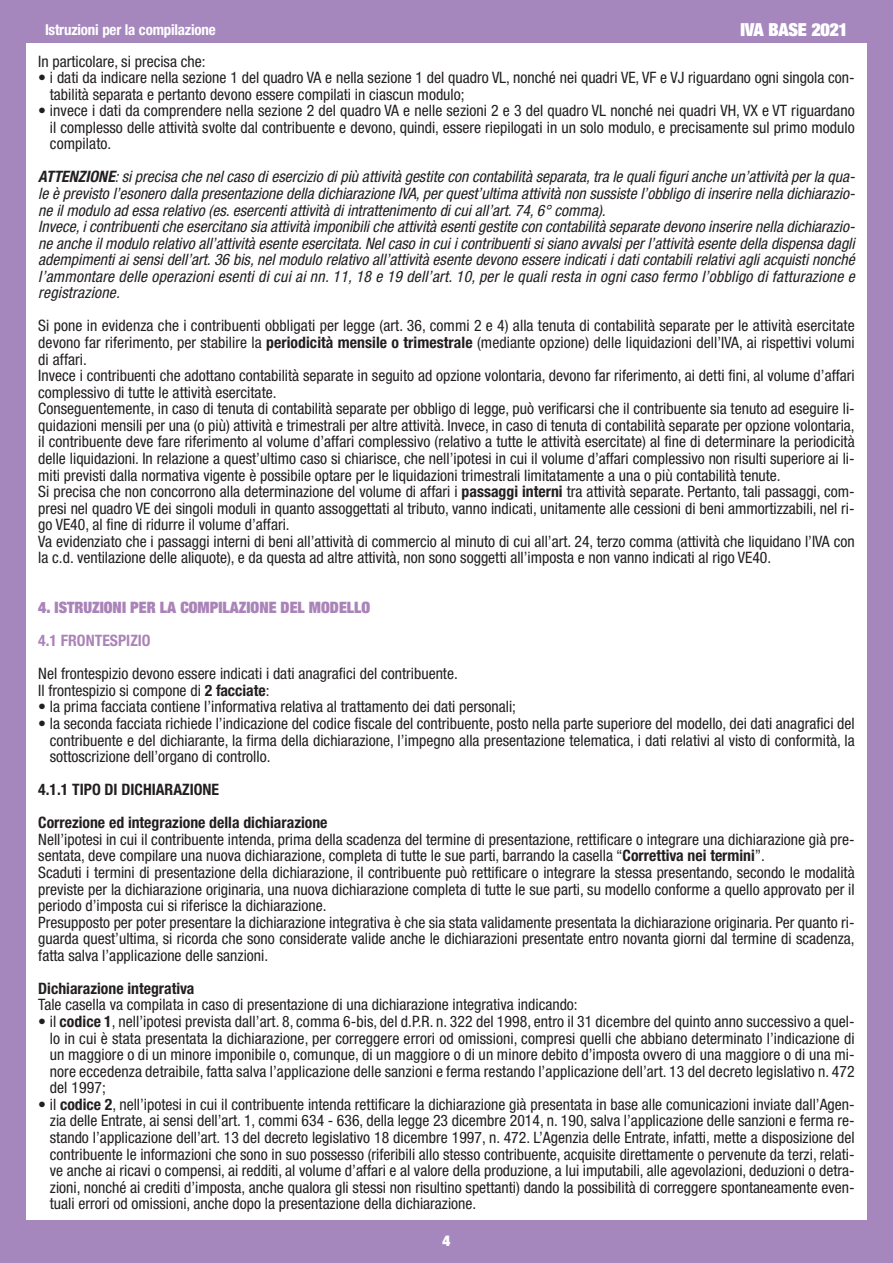
<style>
.page{position:relative;width:893px;height:1263px;background:#fff}
.page>*{position:absolute;margin:0;border:0;box-sizing:border-box;transform-origin:0 0}
.t1{font:900 expanded 18px "Helvetica Neue";letter-spacing:-.015em;color:#fff}
.t2{font:condensed 15.75px/16.5px "Helvetica Neue";color:#231f20}
.t3{font:italic condensed 15.75px/16.5px "Helvetica Neue";color:#231f20}
.t4{font:700 condensed 15.75px/33.2px "Helvetica Neue";color:#231f20}
.t5{font:900 expanded 15.75px "Helvetica Neue";color:#aa84b9}
.t6{font:700 condensed 15.75px "Helvetica Neue";color:#aa84b9}
.t7{font:700 condensed 15px "Helvetica Neue";letter-spacing:-.015em;color:#fff}
.t8{font:900 expanded 15px "Helvetica Neue";color:#fff}
.s1{font-weight:700}
</style>
<div class="page">
<div style="left:0;top:0;width:893px;height:43px;background:#a587be"></div>
<div style="left:0;top:40px;width:26px;height:1185px;background:#a587be"></div>
<div style="left:867px;top:39px;width:26px;height:1185px;background:#a587be"></div>
<div style="left:0;top:1220px;width:893px;height:42px;background:#a587be"></div>
<p class="t7" style="left:45px;top:24px;width:172px">Istruzioni per la compilazione</p>
<p class="t1" style="left:740px;top:24px;width:109px">IVA BASE 2021</p>
<p class="t2" style="left:38px;top:54px;width:169px">In particolare, si precisa che:</p>
<p class="t2" style="left:50px;top:71px;width:806px;text-indent:-12px">• i dati da indicare nella sezione 1 del quadro VA e nella sezione 1 del quadro VL, nonché nei quadri VE, VF e VJ riguardano ogni singola con&shy;tabilità separata e pertanto devono essere compilati in ciascun modulo;</p>
<p class="t2" style="left:50px;top:104px;width:806px;text-align:justify;text-indent:-12px">• invece i dati da comprendere nella sezione 2 del quadro VA e nelle sezioni 2 e 3 del quadro VL nonché nei quadri VH, VX e VT riguardano il complesso delle attività svolte dal contribuente e devono, quindi, essere riepilogati in un solo modulo, e precisamente sul primo modulo compilato.</p>
<p class="t3" style="left:38px;top:170px;width:821px"><span class="s1">ATTENZIONE</span>:siprecisa che nelcaso diesercizio dipiù attività gestite con contabilità separata,tra le qualifigurianche un’attività perla qua&shy;le è previsto l’esonero dalla presentazione della dichiarazione IVA,perquest ’ultima attività non sussiste l’obbligo diinserire nella dichiarazio&shy;ne ilmodulo ad essa relativo (es.esercentiattività diintrattenimento dicuiall’art.74,6° comma).<br>Invece,icontribuentiche esercitano sia attività imponibiliche attività esentigestite con contabilità separate devono inserire nella dichiarazio&shy;ne anche ilmodulo relativo all’attività esente esercitata.Nelcaso in cuiicontribuentisisiano avvalsiperl’attività esente della dispensa dagli adempimenti ai sensi dell’art.36 bis,nel modulo relativo all’attività esente devono essere indicati i dati contabili relativiagli acquisti nonché l’ammontare delle operazioni esenti di cui ai nn.11,18 e 19 dell’art.10,per le quali resta in ogni caso fermo l’obbligo di fatturazione e registrazione.</p>
<p class="t2" style="left:38px;top:319px;width:818px">Si pone in evidenza che i contribuenti obbligati per legge (art. 36, commi 2 e 4) alla tenuta di contabilità separate per le attività esercitate devono far riferimento, per stabilire la <span class="s1">periodicità mensile o trimestrale</span> (mediante opzione) delle liquidazioni dell’IVA, ai rispettivi volumi di affari.<br>Invece i contribuenti che adottano contabilità separate in seguito ad opzione volontaria, devono far riferimento, ai detti fini, al volume d’affari complessivo di tutte le attività esercitate.<br>Conseguentemente, in caso di tenuta di contabilità separate per obbligo di legge, può verificarsi che il contribuente sia tenuto ad eseguire li&shy;quidazioni mensili per una (o più) attività e trimestrali per altre attività. Invece, in caso di tenuta di contabilità separate per opzione volontaria, il contribuente deve fare riferimento al volume d’affari complessivo (relativo a tutte le attività esercitate) al fine di determinare la periodicità delle liquidazioni. In relazione a quest’ultimo caso si chiarisce, che nell’ipotesi in cui il volume d’affari complessivo non risulti superiore ai li&shy;miti previsti dalla normativa vigente è possibile optare per le liquidazioni trimestrali limitatamente a una o più contabilità tenute.<br>Si precisa che non concorrono alla determinazione del volume di affari i <span class="s1">passaggi interni</span> tra attività separate. Pertanto, tali passaggi, com&shy;presi nel quadro VE dei singoli moduli in quanto assoggettati al tributo, vanno indicati, unitamente alle cessioni di beni ammortizzabili, nel ri&shy;go VE40, al fine di ridurre il volume d’affari.<br>Va evidenziato che i passaggi interni di beni all’attività di commercio al minuto di cui all’art. 24, terzo comma (attività che liquidano l’IVA con la c.d. ventilazione delle aliquote), e da questa ad altre attività, non sono soggetti all’imposta e non vanno indicati al rigo VE40.</p>
<p class="t5" style="left:38px;top:602px;width:333px">4. ISTRUZIONI PER LA COMPILAZIONE DEL MODELLO</p>
<p class="t6" style="left:38px;top:635px;width:114px">4.1 FRONTESPIZIO</p>
<p class="t2" style="left:38px;top:667px;width:421px">Nel frontespizio devono essere indicati i dati anagrafici del contribuente.<br>Il frontespizio si compone di <span class="s1">2 facciate</span>:</p>
<p class="t2" style="left:38px;top:700px;width:479px">• la prima facciata contiene l’informativa relativa al trattamento dei dati personali;</p>
<p class="t2" style="left:50px;top:716px;width:806px;text-align:justify;text-indent:-12px">• la seconda facciata richiede l’indicazione del codice fiscale del contribuente, posto nella parte superiore del modello, dei dati anagrafici del contribuente e del dichiarante, la firma della dichiarazione, l’impegno alla presentazione telematica, i dati relativi al visto di conformità, la sottoscrizione dell’organo di controllo.</p>
<p class="t4" style="left:38px;top:774px;width:291px">4.1.1 TIPO DI DICHIARAZIONE<br>Correzione ed integrazione della dichiarazione</p>
<p class="t2" style="left:38px;top:832px;width:818px">Nell’ipotesi in cui il contribuente intenda, prima della scadenza del termine di presentazione, rettificare o integrare una dichiarazione già pre&shy;sentata, deve compilare una nuova dichiarazione, completa di tutte le sue parti, barrando la casella “<span class="s1">Correttiva nei termini</span>”.<br>Scaduti i termini di presentazione della dichiarazione, il contribuente può rettificare o integrare la stessa presentando, secondo le modalità previste per la dichiarazione originaria, una nuova dichiarazione completa di tutte le sue parti, su modello conforme a quello approvato per il periodo d’imposta cui si riferisce la dichiarazione.<br>Presupposto per poter presentare la dichiarazione integrativa è che sia stata validamente presentata la dichiarazione originaria. Per quanto ri&shy;guarda quest’ultima, si ricorda che sono considerate valide anche le dichiarazioni presentate entro novanta giorni dal termine di scadenza, fatta salva l’applicazione delle sanzioni.</p>
<p class="t4" style="left:38px;top:973px;width:158px">Dichiarazione integrativa</p>
<p class="t2" style="left:38px;top:998px;width:541px">Tale casella va compilata in caso di presentazione di una dichiarazione integrativa indicando:</p>
<p class="t2" style="left:50px;top:1014px;width:806px;text-align:justify;text-indent:-12px">• il <span class="s1">codice 1</span>, nell’ipotesi prevista dall’art. 8, comma 6-bis, del d.P.R. n. 322 del 1998, entro il 31 dicembre del quinto anno successivo a quel&shy;lo in cui è stata presentata la dichiarazione, per correggere errori od omissioni, compresi quelli che abbiano determinato l’indicazione di un maggiore o di un minore imponibile o, comunque, di un maggiore o di un minore debito d’imposta ovvero di una maggiore o di una mi&shy;nore eccedenza detraibile, fatta salva l’applicazione delle sanzioni e ferma restando l’applicazione dell’art. 13 del decreto legislativo n. 472 del 1997;</p>
<p class="t2" style="left:50px;top:1097px;width:806px;text-align:justify;text-indent:-12px">• il <span class="s1">codice 2</span>, nell’ipotesi in cui il contribuente intenda rettificare la dichiarazione già presentata in base alle comunicazioni inviate dall’Agen&shy;zia delle Entrate, ai sensi dell’art. 1, commi 634 - 636, della legge 23 dicembre 2014, n. 190, salva l’applicazione delle sanzioni e ferma re&shy;stando l’applicazione dell’art. 13 del decreto legislativo 18 dicembre 1997, n. 472. L’Agenzia delle Entrate, infatti, mette a disposizione del contribuente le informazioni che sono in suo possesso (riferibili allo stesso contribuente, acquisite direttamente o pervenute da terzi, relati&shy;ve anche ai ricavi o compensi, ai redditi, al volume d’affari e al valore della produzione, a lui imputabili, alle agevolazioni, deduzioni o detra&shy;zioni, nonché ai crediti d’imposta, anche qualora gli stessi non risultino spettanti) dando la possibilità di correggere spontaneamente even&shy;tuali errori od omissioni, anche dopo la presentazione della dichiarazione.</p>
<p class="t8" style="left:443px;top:1235px;width:9px">4</p>
</div>
